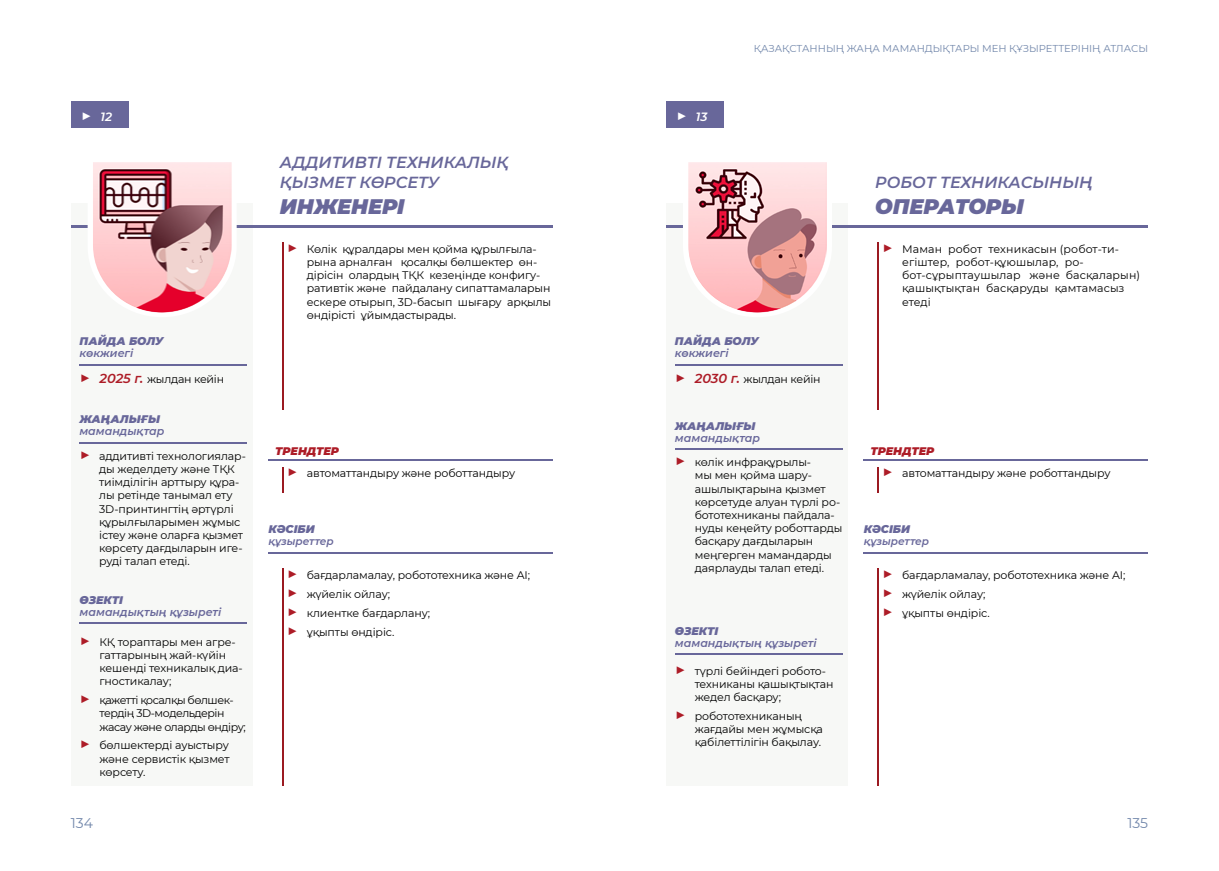
<style>
.page{position:relative;width:1219px;height:871px;background:#fff}
.page>*{position:absolute;margin:0;border:0;box-sizing:border-box;transform-origin:0 0}
.t1{font:italic 900 21px "Montserrat";letter-spacing:-.01em;color:#68679a}
.t2{font:italic 600 16px/20px "Montserrat";color:#68679a}
.t3{font:14px "Montserrat";color:#7287ab}
.t4{font:italic 600 12px "Montserrat";color:#fff}
.t5{font:11px/13.2px "Montserrat";letter-spacing:-.01em;color:#000}
.t6{font:11px/13.2px "Montserrat";letter-spacing:.01em;color:#000}
.t7{font:italic 600 11px "Montserrat";color:#68679a}
.t8{font:11px/13.2px "Montserrat";letter-spacing:-.04em;color:#000}
.t9{font:italic 900 11px "Montserrat";color:#68679a}
.t10{font:italic 900 11px "Montserrat";color:#ad1c27}
.t11{font:italic 600 10.5px "Montserrat";color:#68679a}
.t12{font:10px "Montserrat";color:#7287ab}
.s1{font-weight:400;font-style:normal;font-size:18px}
.s2{font-size:18px;color:#ad1c27}
.s3{font-weight:600;font-style:italic;font-size:13px;color:#ad1c27}
</style>
<div class="page">
<div style="left:71px;top:204px;width:181px;height:581px;background:#f7f8f6"></div>
<hr style="left:268px;top:459px;width:285px;height:1px;background:#68679a">
<hr style="left:80px;top:364px;width:167px;height:1px;background:#68679a">
<hr style="left:268px;top:552px;width:285px;height:1px;background:#68679a">
<hr style="left:80px;top:622px;width:167px;height:2px;background:#68679a">
<hr style="left:71px;top:225px;width:482px;height:3px;background:#68679a">
<div style="left:71px;top:101px;width:57px;height:27px;background:#68679a"></div>
<hr style="left:282px;top:242px;width:1px;height:167px;background:#9b1a21">
<svg style="left:282px;top:467px;width:1px;height:25px"></svg>
<hr style="left:282px;top:568px;width:1px;height:217px;background:#9b1a21">
<img style="left:93px;top:162px;width:139px;height:150px">
<div style="left:666px;top:204px;width:182px;height:581px;background:#f7f8f6"></div>
<hr style="left:864px;top:459px;width:284px;height:1px;background:#68679a">
<hr style="left:675px;top:364px;width:167px;height:1px;background:#68679a">
<hr style="left:864px;top:552px;width:284px;height:1px;background:#68679a">
<hr style="left:675px;top:653px;width:167px;height:1px;background:#68679a">
<hr style="left:666px;top:225px;width:482px;height:3px;background:#68679a">
<div style="left:666px;top:101px;width:57px;height:27px;background:#68679a"></div>
<hr style="left:877px;top:242px;width:2px;height:167px;background:#9b1a21">
<hr style="left:877px;top:466px;width:2px;height:26px;background:#9b1a21">
<hr style="left:877px;top:568px;width:2px;height:217px;background:#9b1a21">
<img style="left:688px;top:162px;width:139px;height:150px">
<hr style="left:79px;top:442px;width:168px;height:1px;background:#68679a">
<hr style="left:675px;top:448px;width:167px;height:1px;background:#68679a">
<p class="t4" style="left:81px;top:108px;width:33px"><span class="s1">▶</span> 12</p>
<p class="t9" style="left:80px;top:333px;width:85px">ПАЙДА БОЛУ</p>
<p class="t7" style="left:80px;top:345px;width:55px">көкжиегі</p>
<p class="t5" style="left:80px;top:372px;width:146px"><span class="s2">▶</span> <span class="s3">2025 г.</span> жылдан кейін</p>
<p class="t9" style="left:79px;top:411px;width:82px">ЖАҢАЛЫҒЫ</p>
<p class="t7" style="left:79px;top:423px;width:87px">мамандықтар</p>
<p class="t5" style="left:99px;top:448px;width:148px;text-indent:-20px"><span class="s2">▶</span> аддитивті технологиялар&shy;ды жеделдету және ТҚК тиімділігін арттыру құра&shy;лы ретінде танымал ету<br>3D-принтингтің әртүрлі құрылғыларымен жұмыс істеу және оларға қызмет көрсету дағдыларын иге&shy;руді талап етеді.</p>
<p class="t9" style="left:80px;top:591px;width:45px">ӨЗЕКТІ</p>
<p class="t7" style="left:80px;top:604px;width:143px">мамандықтың құзыреті</p>
<p class="t5" style="left:99px;top:634px;width:145px;text-indent:-20px"><span class="s2">▶</span> КҚ тораптары мен агре&shy;гаттарының жай-күйін кешенді техникалық диа&shy;гностикалау;</p>
<p class="t8" style="left:99px;top:693px;width:148px;text-indent:-20px"><span class="s2">▶</span> қажетті қосалқы бөлшек&shy;тердің 3D-модельдерін жасау және оларды өндіру;</p>
<p class="t5" style="left:99px;top:738px;width:132px;text-align:justify;text-indent:-20px"><span class="s2">▶</span> бөлшектерді ауыстыру және сервистік қызмет көрсету.</p>
<h2 class="t2" style="left:280px;top:152px;width:231px">АДДИТИВТІ ТЕХНИКАЛЫҚ<br>ҚЫЗМЕТ КӨРСЕТУ</h2>
<h1 class="t1" style="left:280px;top:191px;width:126px">ИНЖЕНЕРІ</h1>
<p class="t5" style="left:307px;top:242px;width:246px;text-indent:-20px"><span class="s2">▶</span> Көлік құралдары мен қойма құрылғыла&shy;рына арналған қосалқы бөлшектер өн&shy;дірісін олардың ТҚК кезеңінде конфигу&shy;ративтік және пайдалану сипаттамаларын ескере отырып, 3D-басып шығару арқылы өндірісті ұйымдастырады.</p>
<p class="t10" style="left:275px;top:442px;width:66px">ТРЕНДТЕР</p>
<p class="t5" style="left:287px;top:466px;width:230px"><span class="s2">▶</span> автоматтандыру және роботтандыру</p>
<p class="t9" style="left:268px;top:520px;width:48px">КӘСІБИ</p>
<p class="t11" style="left:268px;top:533px;width:67px">құзыреттер</p>
<p class="t5" style="left:287px;top:565px;width:245px;line-height:18.9px"><span class="s2">▶</span> бағдарламалау, робототехника және AI; <span class="s2">▶</span> жүйелік ойлау;<br><span class="s2">▶</span> клиентке бағдарлану;<br><span class="s2">▶</span> ұқыпты өндіріс.</p>
<p class="t4" style="left:676px;top:108px;width:33px"><span class="s1">▶</span> 13</p>
<p class="t12" style="left:754px;top:42px;width:396px">ҚАЗАҚСТАННЫҢ ЖАҢА МАМАНДЫҚТАРЫ МЕН ҚҰЗЫРЕТТЕРІНІҢ АТЛАСЫ</p>
<h2 class="t2" style="left:875px;top:172px;width:219px">РОБОТ ТЕХНИКАСЫНЫҢ</h2>
<h1 class="t1" style="left:875px;top:191px;width:150px">ОПЕРАТОРЫ</h1>
<p class="t6" style="left:902px;top:242px;width:240px;text-indent:-20px"><span class="s2">▶</span> Маман робот техникасын (робот-ти&shy;егіштер, робот-құюшылар, ро&shy;бот-сұрыптаушылар және басқаларын) қашықтықтан басқаруды қамтамасыз етеді</p>
<p class="t9" style="left:675px;top:333px;width:85px">ПАЙДА БОЛУ</p>
<p class="t7" style="left:675px;top:345px;width:55px">көкжиегі</p>
<p class="t5" style="left:675px;top:372px;width:147px"><span class="s2">▶</span> <span class="s3">2030 г.</span> жылдан кейін</p>
<p class="t9" style="left:675px;top:417px;width:82px">ЖАҢАЛЫҒЫ</p>
<p class="t7" style="left:675px;top:430px;width:87px">мамандықтар</p>
<p class="t5" style="left:695px;top:455px;width:149px;text-indent:-20px"><span class="s2">▶</span> көлік инфрақұрылы-<br>мы мен қойма шару&shy;ашылықтарына қызмет көрсетуде алуан түрлі ро&shy;бототехниканы пайдала&shy;нуды кеңейту роботтарды басқару дағдыларын меңгерген мамандарды даярлауды талап етеді.</p>
<p class="t9" style="left:675px;top:622px;width:45px">ӨЗЕКТІ</p>
<p class="t7" style="left:675px;top:634px;width:143px">мамандықтың құзыреті</p>
<p class="t5" style="left:695px;top:663px;width:140px;text-indent:-20px"><span class="s2">▶</span> түрлі бейіндегі робото&shy;техниканы қашықтықтан жедел басқару;</p>
<p class="t5" style="left:695px;top:708px;width:130px;text-indent:-20px"><span class="s2">▶</span> робототехниканың жағдайы мен жұмысқа қабілеттілігін бақылау.</p>
<p class="t10" style="left:870px;top:442px;width:66px">ТРЕНДТЕР</p>
<p class="t5" style="left:882px;top:466px;width:230px"><span class="s2">▶</span> автоматтандыру және роботтандыру</p>
<p class="t9" style="left:864px;top:520px;width:48px">КӘСІБИ</p>
<p class="t11" style="left:864px;top:533px;width:67px">құзыреттер</p>
<p class="t5" style="left:882px;top:565px;width:245px;line-height:18.9px"><span class="s2">▶</span> бағдарламалау, робототехника және AI; <span class="s2">▶</span> жүйелік ойлау;<br><span class="s2">▶</span> ұқыпты өндіріс.</p>
<p class="t3" style="left:71px;top:812px;width:24px">134</p>
<p class="t3" style="left:1127px;top:812px;width:22px">135</p>
</div>
